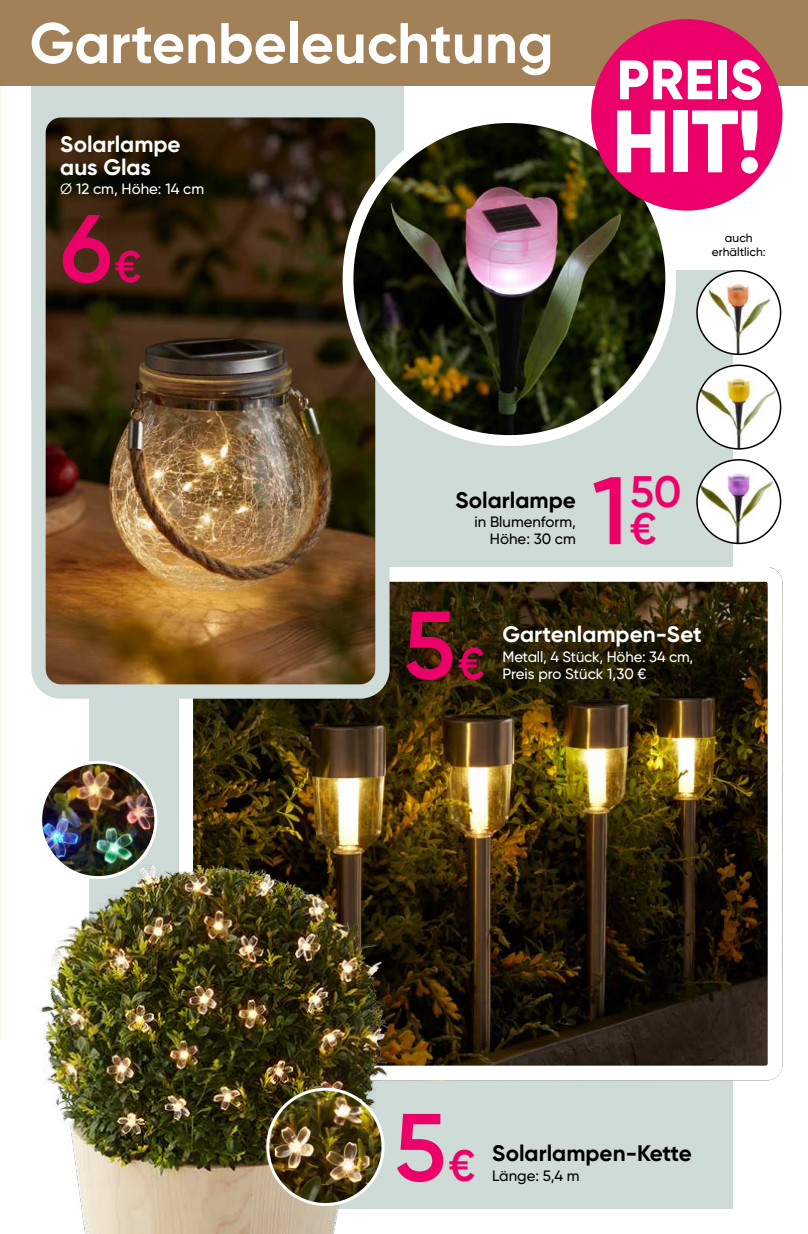
<style>
.page{position:relative;width:808px;height:1234px;background:#fff}
.page>*{position:absolute;margin:0;border:0;box-sizing:border-box;transform-origin:0 0}
.t1{font:600 95.7px "Gilroy";color:#ec006a}
.t2{font:800 88.2px "Gilroy";color:#fff}
.t3{font:700 57px "Gilroy";color:#fff}
.t4{font:800 55.35px "Gilroy";letter-spacing:.01em;color:#fff}
.t5{font:600 44.1px/36.8px "Gilroy";color:#ec006a;text-align:center}
.t6{font:700 22.5px/22.5px "Gilroy";color:#fff}
.t7{font:700 22.5px "Gilroy";color:#000}
.t8{font:500 15px/16.8px "Gilroy";letter-spacing:-.01em;color:#fff}
.t9{font:500 15px/16.8px "Gilroy";color:#000;text-align:right}
.t10{font:500 12px/13.5px "Gilroy";color:#000;text-align:center}
.s1{font-size:44.1px}
.s2{font-size:95.7px}
</style>
<div class="page">
<div style="left:89px;top:270px;width:644px;height:937px;background:#cedbd7"></div>
<img style="left:194px;top:583px;width:572px;height:481px">
<div style="left:178px;top:567px;width:604px;height:513px;border:15px solid #fff;border-radius:9px"></div>
<div style="left:31px;top:82px;width:373px;height:319px;background:#cedbd7"></div>
<img style="left:697px;top:271px;width:83px;height:83px;border-radius:42px">
<div style="left:696px;top:270px;width:85px;height:85px;border:2px solid #000;border-radius:50%"></div>
<img style="left:697px;top:365px;width:83px;height:84px;border-radius:42px">
<div style="left:696px;top:364px;width:85px;height:85px;border:2px solid #000;border-radius:50%"></div>
<img style="left:697px;top:459px;width:83px;height:84px;border-radius:42px">
<div style="left:696px;top:459px;width:85px;height:85px;border:2px solid #000;border-radius:50%"></div>
<img style="left:39px;top:865px;width:375px;height:368px">
<img style="left:46px;top:118px;width:328px;height:565px">
<div style="left:31px;top:103px;width:358px;height:595px;border:14px solid #cedbd8;border-radius:22px"></div>
<img style="left:348px;top:118px;width:323px;height:322px;border-radius:161px">
<div style="left:343px;top:112px;width:333px;height:334px;border:11px solid #fff;border-radius:50%"></div>
<img style="left:268px;top:1088px;width:115px;height:116px;border-radius:58px">
<div style="left:266px;top:1087px;width:118px;height:118px;border:3px solid #fff;border-radius:50%"></div>
<img style="left:41px;top:762px;width:115px;height:115px;border-radius:58px">
<div style="left:39px;top:760px;width:118px;height:118px;border:3px solid #fff;border-radius:50%"></div>
<div style="left:0;top:0;width:808px;height:85px;background:#a28159"></div>
<div style="left:591px;top:19px;width:191px;height:191px;background:#ec006a;border-radius:50%"></div>
<h3 class="t3" style="left:30px;top:13px;width:525px">Gartenbeleuchtung</h3>
<h3 class="t6" style="left:60px;top:134px;width:122px">Solarlampe aus Glas</h3>
<p class="t8" style="left:60px;top:181px;width:145px">∅ 12 cm, Höhe: 14 cm</p>
<h1 class="t1" style="left:60px;top:205px;width:83px">6<span class="s1">€</span></h1>
<h3 class="t4" style="left:617px;top:50px;width:147px">PREIS</h3>
<h2 class="t2" style="left:612px;top:94px;width:152px">HIT!</h2>
<p class="t10" style="left:712px;top:232px;width:55px">auch erhältlich:</p>
<h3 class="t7" style="left:455px;top:487px;width:122px">Solarlampe</h3>
<p class="t9" style="left:474px;top:514px;width:103px">in Blumenform,<br>Höhe: 30 cm</p>
<h3 class="t5" style="left:592px;top:476px;width:91px"><span class="s2">1</span>50 €</h3>
<h1 class="t1" style="left:403px;top:602px;width:83px">5<span class="s1">€</span></h1>
<h3 class="t6" style="left:502px;top:623px;width:201px">Gartenlampen-Set</h3>
<p class="t8" style="left:502px;top:648px;width:192px">Metall, 4 Stück, Höhe: 34 cm,<br>Preis pro Stück 1,30 €</p>
<h1 class="t1" style="left:394px;top:1103px;width:83px">5<span class="s1">€</span></h1>
<h3 class="t7" style="left:492px;top:1141px;width:201px">Solarlampen-Kette</h3>
<p class="t9" style="left:492px;top:1167px;width:89px">Länge: 5,4 m</p>
</div>
